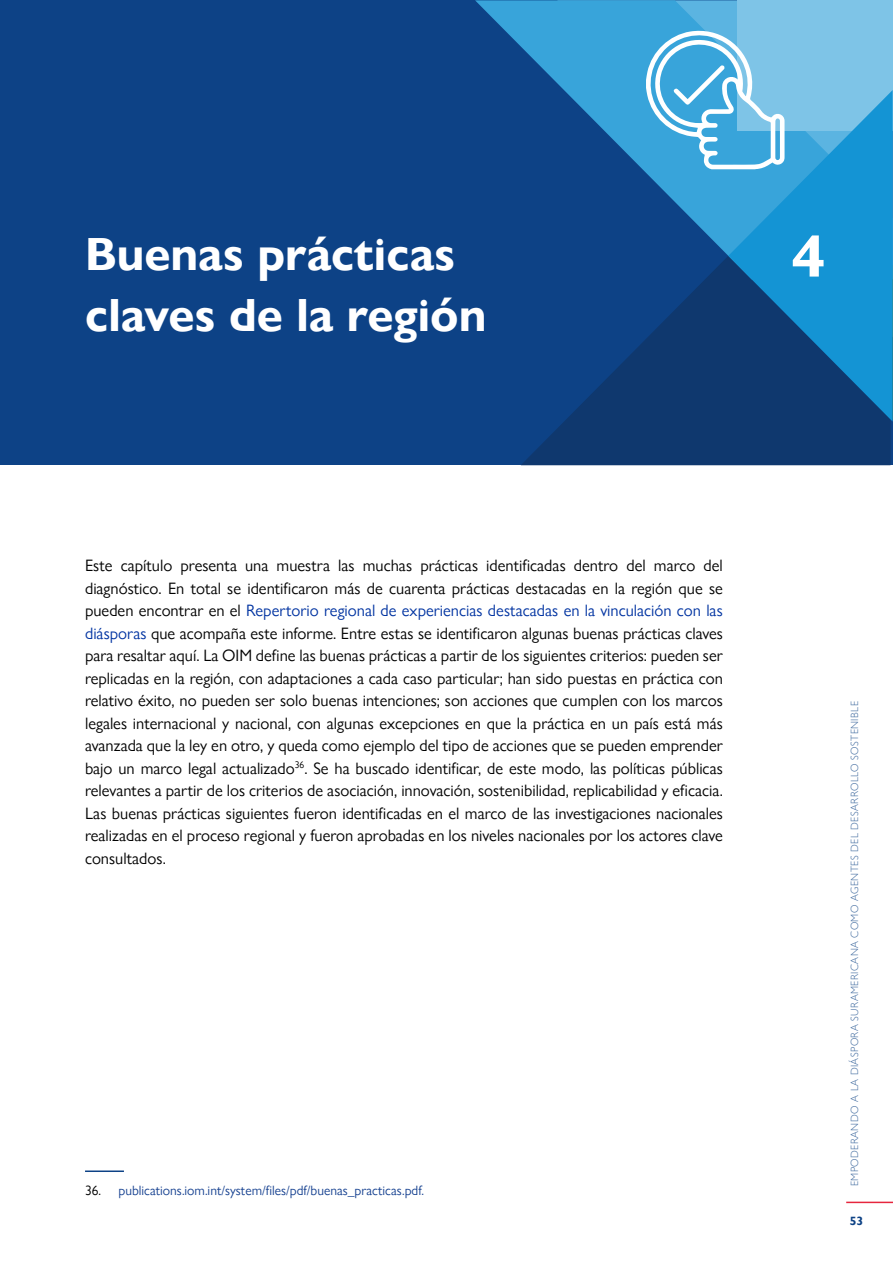
<style>
.page{position:relative;width:893px;height:1263px;background:#fff}
.page>*{position:absolute;margin:0;border:0;box-sizing:border-box;transform-origin:0 0}
.t1{font:700 60px "Gill Sans Nova";color:#fff}
.t2{font:700 46.5px/61.1px "Gill Sans Nova";color:#fff}
.t3{font:16.5px/22.5px "Gill Sans Nova";color:#000;text-align:justify}
.t4{font:13.5px "Gill Sans Nova";color:#164190}
.t5{font:700 12px "Gill Sans Nova";color:#0d4285}
.t6{font:300 10.5px "Gill Sans Nova";letter-spacing:.04em;color:#3d689d}
.s1{color:#0033a1}
.s2{color:#000}
</style>
<div class="page">
<hr style="left:846px;top:1201px;width:47px;height:2px;background:#e6263d">
<div style="left:0;top:0;width:893px;height:465px;background:#0d4286"></div>
<svg style="left:521px;top:337px;width:370px;height:128px;fill:#0f386e"></svg>
<svg style="left:649px;top:279px;width:79px;height:141px;background:#0e3971"></svg>
<svg style="left:475px;top:0;width:262px;height:279px"></svg>
<div style="left:737px;top:0;width:156px;height:131px;background:#7ec4e7"></div>
<svg style="left:728px;top:90px;width:165px;height:332px;background:#1e80ba"></svg>
<hr style="left:85px;top:1170px;width:39px;height:2px;background:#0d4286">
<svg style="left:646px;top:27px;width:138px;height:142px"></svg>
<h2 class="t2" style="left:85px;top:223px;width:403px">Buenas prácticas claves de la región</h2>
<h1 class="t1" style="left:792px;top:219px;width:35px">4</h1>
<p class="t3" style="left:85px;top:554px;width:639px">Este capítulo presenta una muestra las muchas prácticas identificadas dentro del marco del diagnóstico. En total se identificaron más de cuarenta prácticas destacadas en la región que se pueden encontrar en el <span class="s1">Repertorio regional de experiencias destacadas en la vinculación con las diásporas</span> que acompaña este informe. Entre estas se identificaron algunas buenas prácticas claves para resaltar aquí. La OIM define las buenas prácticas a partir de los siguientes criterios: pueden ser replicadas en la región, con adaptaciones a cada caso particular; han sido puestas en práctica con relativo éxito, no pueden ser solo buenas intenciones; son acciones que cumplen con los marcos legales internacional y nacional, con algunas excepciones en que la práctica en un país está más avanzada que la ley en otro, y queda como ejemplo del tipo de acciones que se pueden emprender bajo un marco legal actualizado<sup>36</sup>. Se ha buscado identificar, de este modo, las políticas públicas relevantes a partir de los criterios de asociación, innovación, sostenibilidad, replicabilidad y eficacia.<br>Las buenas prácticas siguientes fueron identificadas en el marco de las investigaciones nacionales realizadas en el proceso regional y fueron aprobadas en los niveles nacionales por los actores clave consultados.</p>
<p class="t4" style="left:85px;top:1182px;width:341px"><span class="s2">36.</span> publications.iom.int/system/files/pdf/buenas_practicas.pdf.</p>
<p class="t6" style="left:848px;top:1186px;width:487px;rotate:-90deg">EMPODERANDO A LA DIÁSPORA SURAMERICANA COMO AGENTES DEL DESARROLLO SOSTENIBLE</p>
<p class="t5" style="left:850px;top:1213px;width:15px">53</p>
</div>
